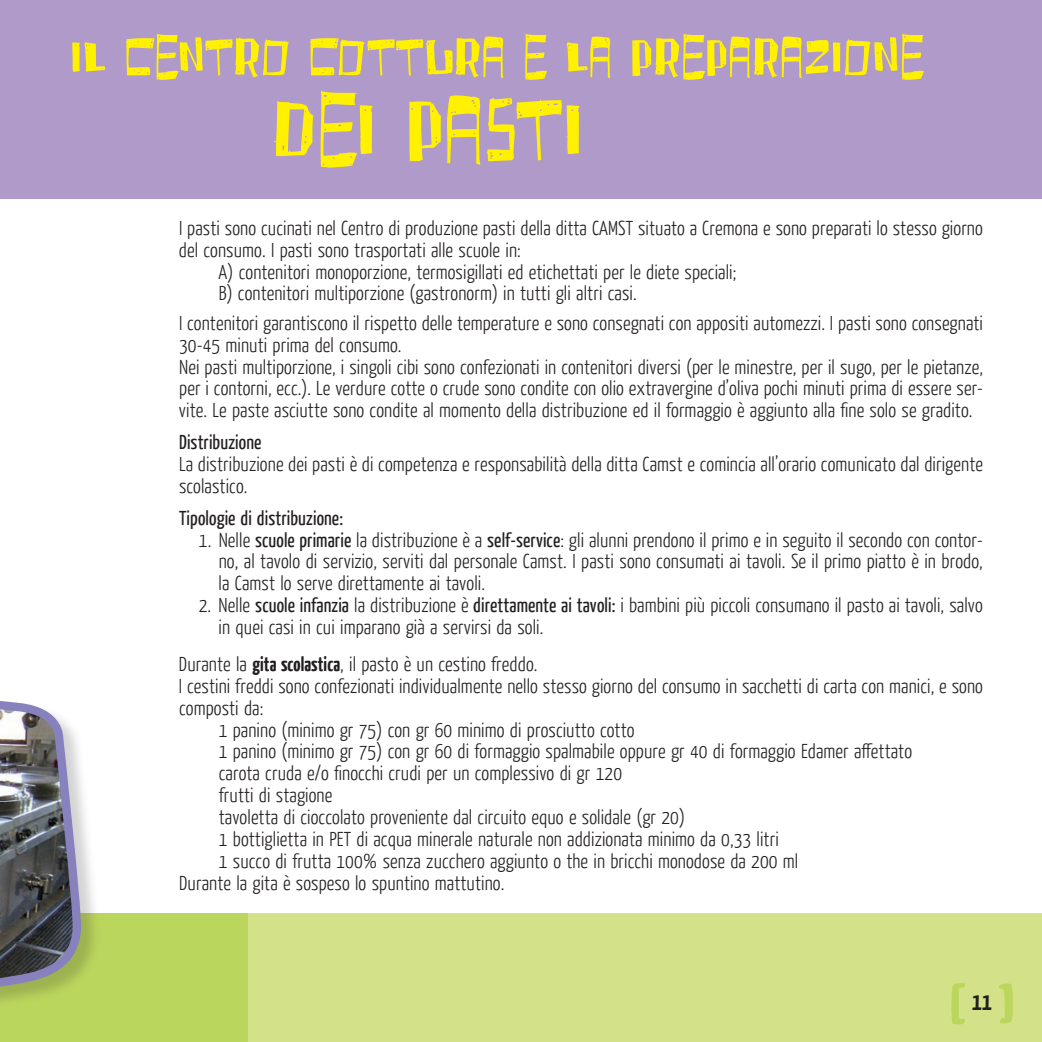
<style>
.page{position:relative;width:1042px;height:1042px;background:#fff}
.page>*{position:absolute;margin:0;border:0;box-sizing:border-box;transform-origin:0 0}
.t1{font:105px "Fruity Drink Carbonated";letter-spacing:-.01em;color:#fff101}
.t2{font:63px "Fruity Drink Carbonated";color:#fff101}
.t3{font:700 24.5px "Yanone Kaffeesatz";color:#231f20}
.t4{font:300 20.12px/21.9px "Yanone Kaffeesatz";letter-spacing:.005em;color:#231f20}
.t5{font:20.12px "Yanone Kaffeesatz";letter-spacing:.005em;color:#231f20}
.s1{font-weight:400}
.s2{font-weight:700}
</style>
<div class="page">
<div style="left:0;top:913px;width:248px;height:129px;background:#bbd65d"></div>
<div style="left:248px;top:913px;width:794px;height:129px;background:#d3e288"></div>
<div style="left:0;top:0;width:1042px;height:199px;background:#b09ac9"></div>
<div style="left:0;top:677px;width:103px;height:353px;background:#231f20;opacity:.2"></div>
<svg style="left:0;top:677px;width:86px;height:345px"></svg>
<svg style="left:951px;top:983px;width:61px;height:41px"></svg>
<h2 class="t2" style="left:70px;top:21px;width:856px">IL CENTRO COTTURA E LA PREPARAZIONE</h2>
<h1 class="t1" style="left:274px;top:69px;width:313px">DEI PASTI</h1>
<p class="t4" style="left:179px;top:216px;width:805px">I pasti sono cucinati nel Centro di produzione pasti della ditta CAMST situato a Cremona e sono preparati lo stesso giorno</p>
<p class="t4" style="left:179px;top:238px;width:343px">del consumo. I pasti sono trasportati alle scuole in:</p>
<p class="t4" style="left:219px;top:260px;width:519px">A) contenitori monoporzione, termosigillati ed etichettati per le diete speciali;</p>
<p class="t4" style="left:219px;top:282px;width:419px">B) contenitori multiporzione (gastronorm) in tutti gli altri casi.</p>
<p class="t4" style="left:179px;top:311px;width:805px">I contenitori garantiscono il rispetto delle temperature e sono consegnati con appositi automezzi. I pasti sono consegnati 30-45 minuti prima del consumo.<br>Nei pasti multiporzione, i singoli cibi sono confezionati in contenitori diversi (per le minestre, per il sugo, per le pietanze, per i contorni, ecc.). Le verdure cotte o crude sono condite con olio extravergine d’oliva pochi minuti prima di essere ser&shy;vite. Le paste asciutte sono condite al momento della distribuzione ed il formaggio è aggiunto alla fine solo se gradito.</p>
<p class="t5" style="left:179px;top:429px;width:84px">Distribuzione</p>
<p class="t4" style="left:179px;top:452px;width:805px">La distribuzione dei pasti è di competenza e responsabilità della ditta Camst e comincia all’orario comunicato dal dirigente scolastico.</p>
<p class="t5" style="left:179px;top:505px;width:165px">Tipologie di distribuzione:</p>
<p class="t4" style="left:219px;top:528px;width:766px;text-align:justify;text-indent:-20px">1. Nelle <span class="s1">scuole primarie</span> la distribuzione è a <span class="s1">self-service</span>: gli alunni prendono il primo e in seguito il secondo con contor&shy;no, al tavolo di servizio, serviti dal personale Camst. I pasti sono consumati ai tavoli. Se il primo piatto è in brodo, la Camst lo serve direttamente ai tavoli.</p>
<p class="t4" style="left:219px;top:594px;width:765px;text-indent:-20px">2. Nelle <span class="s1">scuole infanzia</span> la distribuzione è <span class="s1">direttamente ai tavoli:</span> i bambini più piccoli consumano il pasto ai tavoli, salvo in quei casi in cui imparano già a servirsi da soli.</p>
<p class="t4" style="left:179px;top:652px;width:360px">Durante la <span class="s2">gita scolastica</span>, il pasto è un cestino freddo.</p>
<p class="t4" style="left:179px;top:674px;width:805px">I cestini freddi sono confezionati individualmente nello stesso giorno del consumo in sacchetti di carta con manici, e sono</p>
<p class="t4" style="left:179px;top:696px;width:86px">composti da:</p>
<p class="t4" style="left:219px;top:718px;width:417px">1 panino (minimo gr 75) con gr 60 minimo di prosciutto cotto</p>
<p class="t4" style="left:219px;top:740px;width:695px">1 panino (minimo gr 75) con gr 60 di formaggio spalmabile oppure gr 40 di formaggio Edamer affettato</p>
<p class="t4" style="left:219px;top:762px;width:405px">carota cruda e/o finocchi crudi per un complessivo di gr 120</p>
<p class="t4" style="left:219px;top:783px;width:115px">frutti di stagione</p>
<p class="t4" style="left:219px;top:805px;width:468px">tavoletta di cioccolato proveniente dal circuito equo e solidale (gr 20)</p>
<p class="t4" style="left:219px;top:827px;width:561px">1 bottiglietta in PET di acqua minerale naturale non addizionata minimo da 0,33 litri</p>
<p class="t4" style="left:219px;top:849px;width:581px">1 succo di frutta 100% senza zucchero aggiunto o the in bricchi monodose da 200 ml</p>
<p class="t4" style="left:179px;top:871px;width:327px">Durante la gita è sospeso lo spuntino mattutino.</p>
<p class="t3" style="left:972px;top:985px;width:21px">11</p>
</div>
